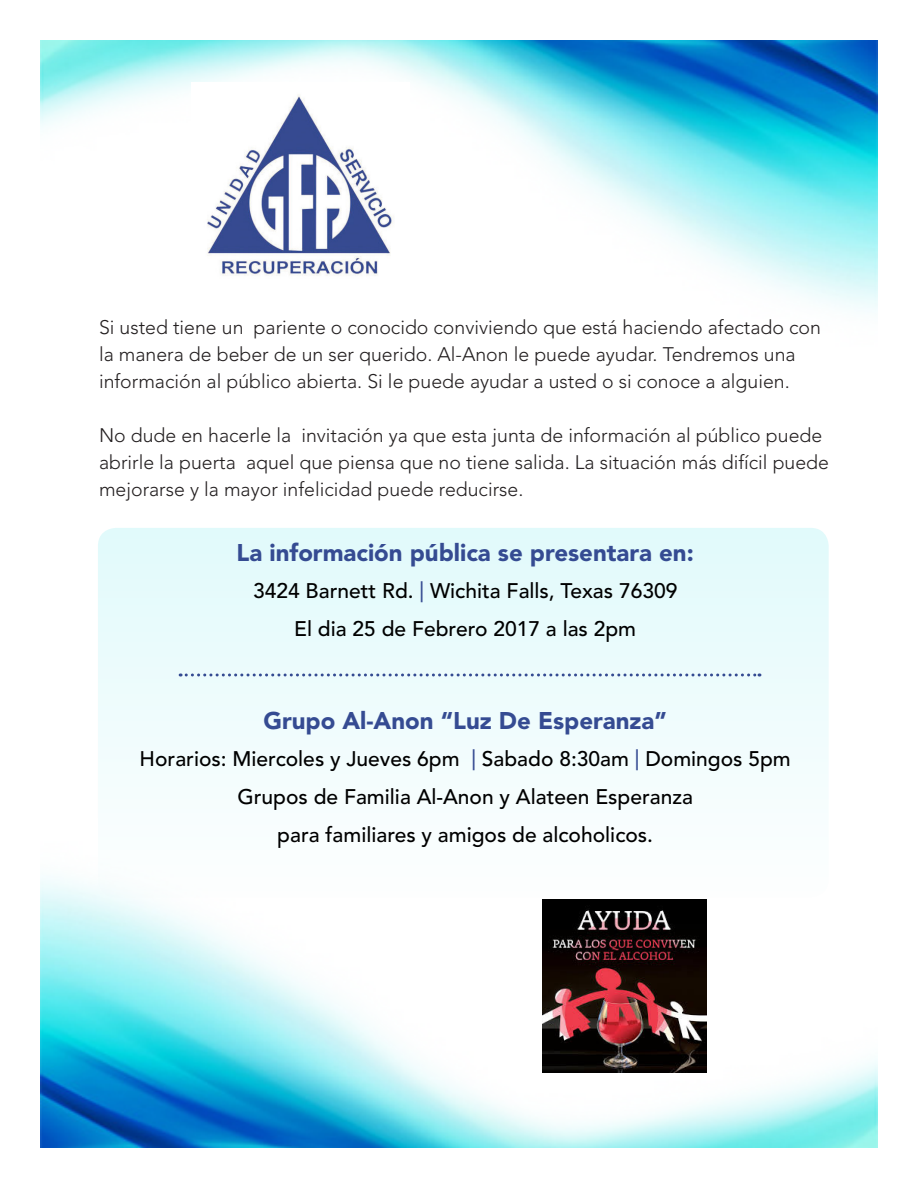
<style>
.page{position:relative;width:918px;height:1188px;background:#fff}
.page>*{position:absolute;margin:0;border:0;box-sizing:border-box;transform-origin:0 0}
.Body_Text_3{font:900 24px "Avenir LT Std";color:#354b92}
.Body_Text_3-2{font:500 21px "Avenir LT Std";color:#000}
.t1{font:300 19.5px/27px "Avenir LT Std";color:#231f20}
.s1{color:#354b92}
</style>
<div class="page">
<div style="left:98px;top:528px;width:731px;height:369px;background:#eafbfc;border-radius:18px"></div>
<img style="left:40px;top:40px;width:838px;height:271px">
<img style="left:40px;top:760px;width:838px;height:388px">
<img style="left:192px;top:82px;width:217px;height:216px">
<img style="left:543px;top:899px;width:163px;height:174px">
<svg style="left:180px;top:674px;width:580px;height:2px"></svg>
<p class="t1" style="left:99px;top:314px;width:723px">Si usted tiene un pariente o conocido conviviendo que está haciendo afectado con</p>
<p class="t1" style="left:99px;top:341px;width:698px">la manera de beber de un ser querido. Al-Anon le puede ayudar. Tendremos una</p>
<p class="t1" style="left:99px;top:368px;width:692px">información al público abierta. Si le puede ayudar a usted o si conoce a alguien.</p>
<p class="t1" style="left:99px;top:422px;width:732px">No dude en hacerle la invitación ya que esta junta de información al público puede abrirle la puerta aquel que piensa que no tiene salida. La situación más difícil puede mejorarse y la mayor infelicidad puede reducirse.</p>
<p class="Body_Text_3" style="left:237px;top:538px;width:459px">La información pública se presentara en:</p>
<p class="Body_Text_3-2" style="left:253px;top:579px;width:426px">3424 Barnett Rd. <span class="s1">|</span> Wichita Falls, Texas 76309</p>
<p class="Body_Text_3-2" style="left:294px;top:617px;width:343px">El dia 25 de Febrero 2017 a las 2pm</p>
<p class="Body_Text_3" style="left:263px;top:706px;width:405px">Grupo Al-Anon “Luz De Esperanza”</p>
<p class="Body_Text_3-2" style="left:140px;top:747px;width:653px">Horarios: Miercoles y Jueves 6pm <span class="s1">|</span> Sabado 8:30am <span class="s1">|</span> Domingos 5pm</p>
<p class="Body_Text_3-2" style="left:237px;top:785px;width:457px">Grupos de Familia Al-Anon y Alateen Esperanza</p>
<p class="Body_Text_3-2" style="left:277px;top:822px;width:377px">para familiares y amigos de alcoholicos.</p>
</div>
